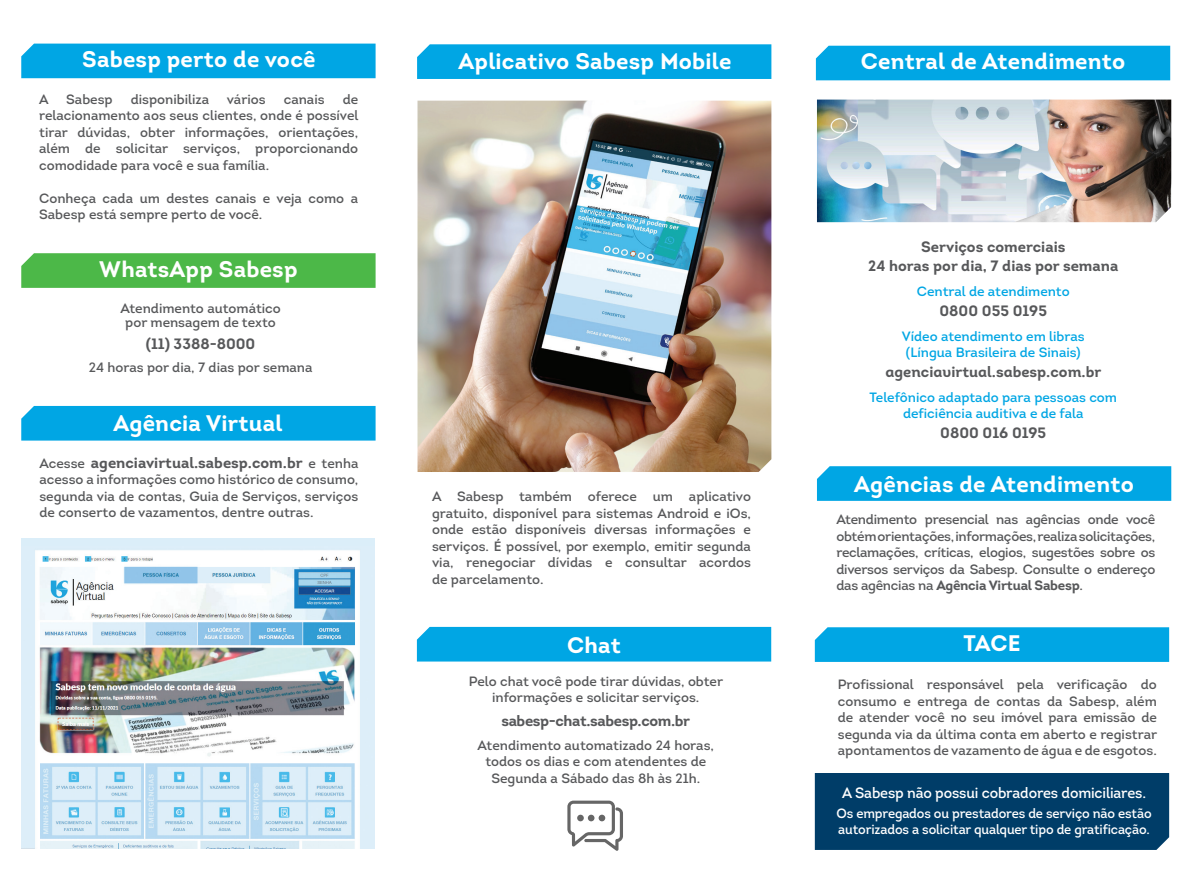
<style>
.page{position:relative;width:1191px;height:893px;background:#fff}
.page>*{position:absolute;margin:0;border:0;box-sizing:border-box;transform-origin:0 0}
.t1{font:700 22.5px "Intro";letter-spacing:.01em;color:#fff}
.t2{font:700 15px/19.5px "Intro";color:#57585a;text-align:center}
.t3{font:15px "Intro Bold Alt";color:#57585a}
.t4{font:15px "Intro";letter-spacing:-.01em;color:#fff;scale:.96 1}
.t5{font:700 15px "Intro";letter-spacing:-.025em;color:#57585a}
.t6{font:13.5px/16.5px "Intro";color:#57585a;text-align:justify}
.t7{font:13.5px/16.5px "Intro";color:#00a6e4}
.t8{font:13.5px/16.5px "Intro";letter-spacing:-.01em;color:#fff;scale:.96 1}
.s1{font-weight:400;font-size:13.5px}
.s2{font-weight:700}
</style>
<div class="page">
<div style="left:21px;top:44px;width:354px;height:34px;background:#00a6e4"></div>
<div style="left:417px;top:627px;width:354px;height:34px;background:#00a6e4"></div>
<div style="left:21px;top:538px;width:353px;height:310px;background:#dbeef9"></div>
<img style="left:35px;top:550px;width:325px;height:298px">
<div style="left:21px;top:406px;width:354px;height:35px;background:#00a6e4"></div>
<img style="left:417px;top:101px;width:354px;height:371px">
<div style="left:417px;top:44px;width:354px;height:35px;background:#00a6e4"></div>
<div style="left:817px;top:466px;width:354px;height:35px;background:#00a6e4"></div>
<div style="left:815px;top:627px;width:354px;height:35px;background:#00a6e4"></div>
<div style="left:815px;top:773px;width:354px;height:77px;background:#003d68"></div>
<div style="left:816px;top:46px;width:354px;height:34px;background:#00a6e4"></div>
<img style="left:817px;top:100px;width:354px;height:122px">
<div style="left:21px;top:253px;width:354px;height:35px;background:#4cb848"></div>
<svg style="left:567px;top:801px;width:56px;height:50px"></svg>
<div style="left:598px;top:815px;width:7px;height:6px;background:#666;border-radius:50%"></div>
<p class="t1" style="left:82px;top:45px;width:235px">Sabesp perto de você</p>
<p class="t6" style="left:39px;top:91px;width:11px">A</p>
<p class="t6" style="left:66px;top:91px;width:48px">Sabesp</p>
<p class="t6" style="left:131px;top:91px;width:80px">disponibiliza</p>
<p class="t6" style="left:227px;top:91px;width:40px">vários</p>
<p class="t6" style="left:284px;top:91px;width:42px">canais</p>
<p class="t6" style="left:39px;top:91px;width:321px;text-indent:303px">de relacionamento aos seus clientes, onde é possível tirar dúvidas, obter informações, orientações, além de solicitar serviços, proporcionando comodidade para você e sua família.</p>
<p class="t6" style="left:39px;top:190px;width:320px">Conheça cada um destes canais e veja como a<br>Sabesp está sempre perto de você.</p>
<p class="t1" style="left:99px;top:255px;width:200px">WhatsApp Sabesp</p>
<p class="t6" style="left:120px;top:302px;width:162px;line-height:13.5px;text-align:center">Atendimento automático por mensagem de texto</p>
<p class="t2" style="left:146px;top:334px;width:111px">(11) 3388-8000</p>
<p class="t6" style="left:89px;top:359px;width:225px">24 horas por dia, 7 dias por semana</p>
<p class="t1" style="left:114px;top:409px;width:170px">Agência Virtual</p>
<p class="t2" style="left:39px;top:453px;width:320px"><span class="s1">Acesse</span> agenciavirtual.sabesp.com.br <span class="s1">e tenha</span></p>
<p class="t6" style="left:39px;top:471px;width:320px">acesso a informações como histórico de consumo, segunda via de contas, Guia de Serviços, serviços de conserto de vazamentos, dentre outras.</p>
<p class="t1" style="left:458px;top:46px;width:274px">Aplicativo Sabesp Mobile</p>
<p class="t6" style="left:432px;top:488px;width:320px">A Sabesp também oferece um aplicativo gratuito, disponível para sistemas Android e iOs, onde estão disponíveis diversas informações e serviços. É possível, por exemplo, emitir segunda via, renegociar dívidas e consultar acordos de parcelamento.</p>
<p class="t1" style="left:567px;top:631px;width:55px">Chat</p>
<p class="t6" style="left:469px;top:673px;width:256px;text-align:center">Pelo chat você pode tirar dúvidas, obter informações e solicitar serviços.</p>
<p class="t5" style="left:501px;top:711px;width:190px">sabesp-chat.sabesp.com.br</p>
<p class="t6" style="left:477px;top:737px;width:238px;text-align:center">Atendimento automatizado 24 horas, todos os dias e com atendentes de<br>Segunda a Sábado das 8h às 21h.</p>
<p class="t1" style="left:861px;top:47px;width:266px">Central de Atendimento</p>
<p class="t2" style="left:868px;top:237px;width:252px">Serviços comerciais<br>24 horas por dia, 7 dias por semana</p>
<p class="t7" style="left:917px;top:283px;width:154px">Central de atendimento</p>
<p class="t3" style="left:939px;top:301px;width:109px">0800 055 0195</p>
<p class="t7" style="left:902px;top:328px;width:184px">Vídeo atendimento em libras (Língua Brasileira de Sinais)</p>
<p class="t3" style="left:885px;top:362px;width:217px">agenciavirtual.sabesp.com.br</p>
<p class="t7" style="left:869px;top:389px;width:249px;text-align:center">Telefônico adaptado para pessoas com deficiência auditiva e de fala</p>
<p class="t3" style="left:940px;top:423px;width:108px">0800 016 0195</p>
<p class="t1" style="left:854px;top:470px;width:281px">Agências de Atendimento</p>
<p class="t6" style="left:836px;top:511px;width:320px">Atendimento presencial nas agências onde você obtém orientações, informações, realiza solicitações, reclamações, críticas, elogios, sugestões sobre os diversos serviços da Sabesp. Consulte o endereço das agências na <span class="s2">Agência Virtual Sabesp</span>.</p>
<p class="t1" style="left:963px;top:629px;width:59px">TACE</p>
<p class="t6" style="left:838px;top:676px;width:321px">Profissional responsável pela verificação do consumo e entrega de contas da Sabesp, além de atender você no seu imóvel para emissão de segunda via da última conta em aberto e registrar apontamentos de vazamento de água e de esgotos.</p>
<p class="t4" style="left:842px;top:784px;width:318px">A Sabesp não possui cobradores domiciliares.</p>
<p class="t8" style="left:836px;top:805px;width:330px">Os empregados ou prestadores de serviço não estão autorizados a solicitar qualquer tipo de gratificação.</p>
</div>
